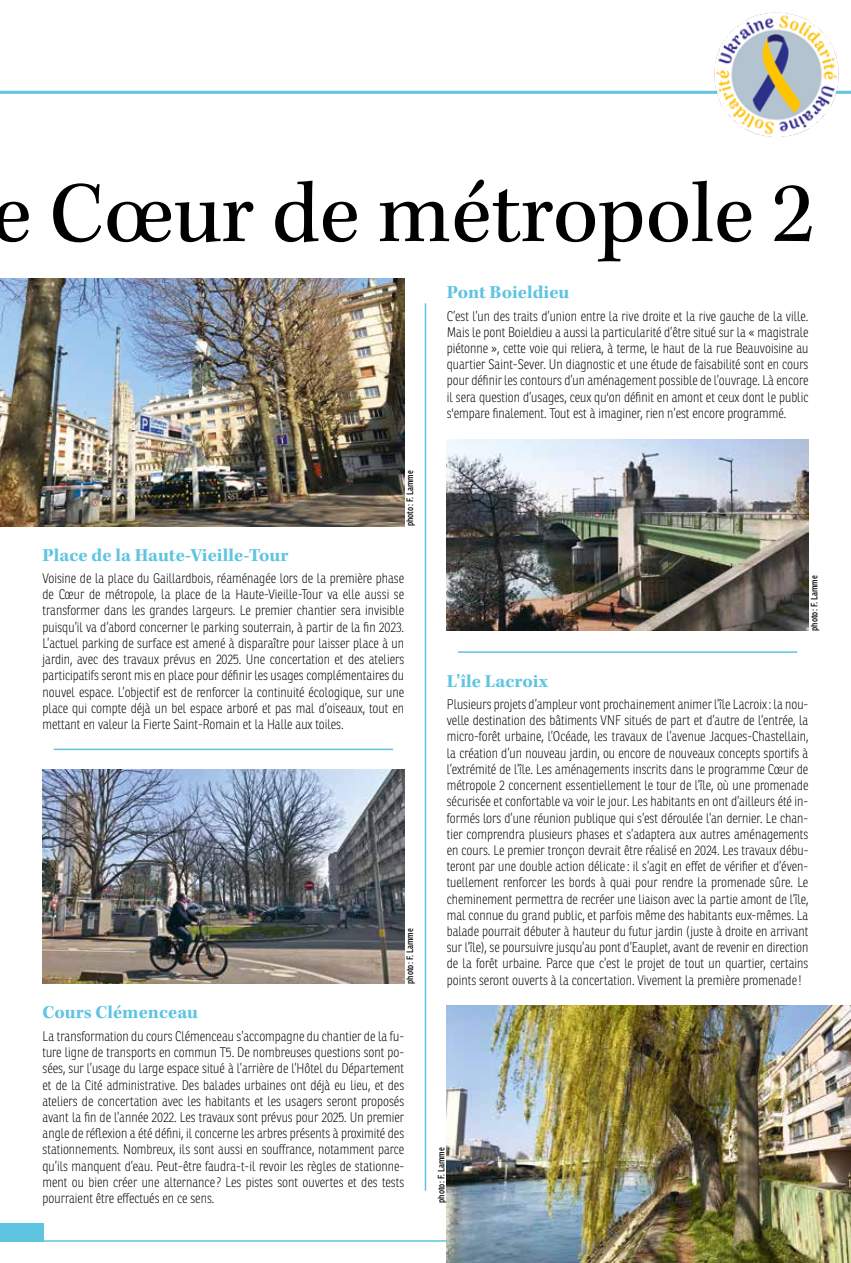
<style>
.page{position:relative;width:851px;height:1263px;background:#fff}
.page>*{position:absolute;margin:0;border:0;box-sizing:border-box;transform-origin:0 0}
.t1{font:88.95px "Kepler Std";letter-spacing:-.005em;color:#000}
.t2{font:700 18.75px "Kepler Std";letter-spacing:.005em;color:#5fc4e1}
.t3{font:100 13.5px/16.2px "Ronnia Cond";color:#000;text-align:justify}
.t4{font:9px "Ronnia Cond";color:#000}
</style>
<div class="page">
<hr style="left:0;top:91px;width:850px;height:3px;background:#5fc4e1">
<hr style="left:0;top:1240px;width:808px;height:2px;background:#5fc4e1">
<img style="left:446px;top:439px;width:362px;height:192px">
<img style="left:0;top:279px;width:404px;height:247px">
<img style="left:43px;top:770px;width:361px;height:214px">
<img style="left:446px;top:1006px;width:404px;height:257px">
<hr style="left:54px;top:749px;width:339px;height:1px;background:#5fc4e1">
<hr style="left:458px;top:651px;width:339px;height:2px;background:#5fc4e1">
<hr style="left:424px;top:303px;width:2px;height:888px;background:#5fc4e1">
<div style="left:0;top:1223px;width:43px;height:19px;background:#5fc4e1"></div>
<img style="left:712px;top:12px;width:128px;height:125px">
<h1 class="t1" style="left:-9px;top:163px;width:824px">e Cœur de métropole 2</h1>
<h2 class="t2" style="left:446px;top:282px;width:124px">Pont Boieldieu</h2>
<p class="t3" style="left:446px;top:308px;width:363px">C’est l’un des traits d’union entre la rive droite et la rive gauche de la ville.<br>Mais le pont Boieldieu a aussi la particularité d’être situé sur la « magistrale piétonne », cette voie qui reliera, à terme, le haut de la rue Beauvoisine au quartier Saint-Sever. Un diagnostic et une étude de faisabilité sont en cours pour définir les contours d’un aménagement possible de l’ouvrage. Là encore il sera question d’usages, ceux qu'on définit en amont et ceux dont le public s'empare finalement. Tout est à imaginer, rien n’est encore programmé.</p>
<p class="t4" style="left:404px;top:526px;width:57px;rotate:-90deg">photo : F. Lamme</p>
<h2 class="t2" style="left:43px;top:544px;width:247px">Place de la Haute-Vieille-Tour</h2>
<p class="t3" style="left:43px;top:570px;width:363px">Voisine de la place du Gaillardbois, réaménagée lors de la première phase de Cœur de métropole, la place de la Haute-Vieille-Tour va elle aussi se transformer dans les grandes largeurs. Le premier chantier sera invisible puisqu’il va d’abord concerner le parking souterrain, à partir de la fin 2023.<br>L’actuel parking de surface est amené à disparaître pour laisser place à un jardin, avec des travaux prévus en 2025. Une concertation et des ateliers participatifs seront mis en place pour définir les usages complémentaires du nouvel espace. L’objectif est de renforcer la continuité écologique, sur une place qui compte déjà un bel espace arboré et pas mal d’oiseaux, tout en mettant en valeur la Fierte Saint-Romain et la Halle aux toiles.</p>
<p class="t4" style="left:404px;top:984px;width:57px;rotate:-90deg">photo: F. Lamme</p>
<h2 class="t2" style="left:43px;top:1002px;width:157px">Cours Clémenceau</h2>
<p class="t3" style="left:43px;top:1028px;width:363px">La transformation du cours Clémenceau s’accompagne du chantier de la fu&shy;ture ligne de transports en commun T5. De nombreuses questions sont po&shy;sées, sur l’usage du large espace situé à l’arrière de l’Hôtel du Département et de la Cité administrative. Des balades urbaines ont déjà eu lieu, et des ateliers de concertation avec les habitants et les usagers seront proposés avant la fin de l’année 2022. Les travaux sont prévus pour 2025. Un premier angle de réflexion a été défini, il concerne les arbres présents à proximité des stationnements. Nombreux, ils sont aussi en souffrance, notamment parce qu’ils manquent d’eau. Peut-être faudra-t-il revoir les règles de stationne&shy;ment ou bien créer une alternance ? Les pistes sont ouvertes et des tests pourraient être effectués en ce sens.</p>
<p class="t4" style="left:808px;top:631px;width:57px;rotate:-90deg">photo : F. Lamme</p>
<h2 class="t2" style="left:446px;top:670px;width:103px">L'île Lacroix</h2>
<p class="t3" style="left:446px;top:696px;width:363px">Plusieurs projets d’ampleur vont prochainement animer l’île Lacroix: la nou&shy;velle destination des bâtiments VNF situés de part et d’autre de l’entrée, la micro-forêt urbaine, l’Océade, les travaux de l’avenue Jacques-Chastellain, la création d’un nouveau jardin, ou encore de nouveaux concepts sportifs à l’extrémité de l’île. Les aménagements inscrits dans le programme Cœur de métropole 2 concernent essentiellement le tour de l’île, où une promenade sécurisée et confortable va voir le jour. Les habitants en ont d’ailleurs été in&shy;formés lors d’une réunion publique qui s’est déroulée l’an dernier. Le chan&shy;tier comprendra plusieurs phases et s’adaptera aux autres aménagements en cours. Le premier tronçon devrait être réalisé en 2024. Les travaux débu&shy;teront par une double action délicate : il s’agit en effet de vérifier et d’éven&shy;tuellement renforcer les bords à quai pour rendre la promenade sûre. Le cheminement permettra de recréer une liaison avec la partie amont de l’île, mal connue du grand public, et parfois même des habitants eux-mêmes. La balade pourrait débuter à hauteur du futur jardin (juste à droite en arrivant sur l’île), se poursuivre jusqu’au pont d’Eauplet, avant de revenir en direction de la forêt urbaine. Parce que c’est le projet de tout un quartier, certains</p>
<p class="t3" style="left:446px;top:972px;width:356px">points seront ouverts à la concertation. Vivement la première promenade !</p>
<p class="t4" style="left:436px;top:1203px;width:57px;rotate:-90deg">photo : F. Lamme</p>
</div>
